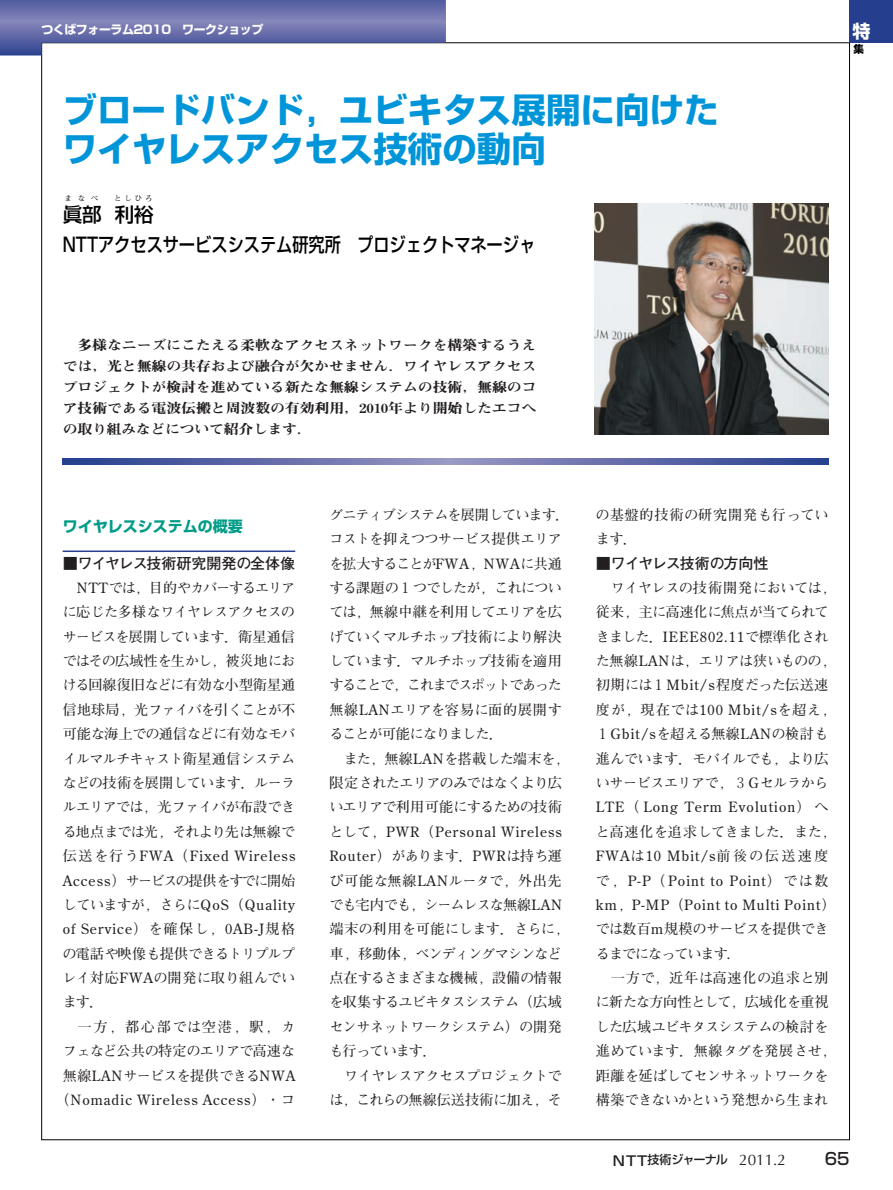
<style>
.page{position:relative;width:893px;height:1190px;background:#fff}
.page>*{position:absolute;margin:0;border:0;box-sizing:border-box;transform-origin:0 0}
.t1{font:700 34.5px/39px "Shin Go";color:#0095d9}
.t2{font:500 19.5px/29.8px "Shin Go";color:#000}
.t3{font:700 18px "Shin Go";color:#fff}
.t4{font:500 16.5px "Shin Go";color:#231f20}
.t5{font:700 15px "Futo Go B101";color:#231f20}
.t6{font:700 15px "Shin Go";color:#009b87}
.t7{font:700 15px "Futo Go B101";letter-spacing:-.085em;color:#231f20}
.t8{font:700 14.1px/24.3px "Futo Min A101";letter-spacing:-.035em;color:#231f20;text-align:justify}
.t9{font:700 14.1px/24.3px "Futo Min A101";letter-spacing:.025em;color:#231f20}
.t10{font:700 14.1px/24.3px "Futo Min A101";letter-spacing:-.055em;color:#231f20}
.t11{font:700 14.1px/24.3px "Futo Min A101";letter-spacing:.035em;color:#231f20;text-align:right}
.t12{font:700 14.1px/24.3px "Futo Min A101";letter-spacing:.06em;color:#231f20}
.t13{font:13.5px/21px "Midashi Min MA31";letter-spacing:-.015em;color:#231f20;text-align:justify;scale:1.11 1}
.t14{font:700 12px "Shin Go";letter-spacing:-.04em;color:#fff}
.t15{font:500 12px "Shin Go";letter-spacing:-.075em;color:#231f20}
.t16{font:700 10.5px "Shin Go";color:#000}
.t17{font:700 7.5px "Futo Min A101";letter-spacing:.375em;color:#000}
.s1{font-size:13.5px}
.s2{font-family:"Optima";font-weight:400;font-size:15.3px}
</style>
<div class="page">
<hr style="left:63px;top:550px;width:232px;height:2px;background:#253f8e">
<svg style="left:0;top:0;width:445px;height:55px"></svg>
<div style="left:849px;top:0;width:43px;height:43px;background:#253f8e"></div>
<svg style="left:63px;top:458px;width:765px;height:7px;background:#606aa8"></svg>
<img style="left:594px;top:204px;width:234px;height:231px">
<p class="t14" style="left:41px;top:25px;width:223px">つくばフォーラム2010 ワークショップ</p>
<p class="t3" style="left:852px;top:25px;width:19px">特</p>
<p class="t16" style="left:853px;top:45px;width:12px">集</p>
<h1 class="t1" style="left:63px;top:96px;width:657px">ブロードバンド，ユビキタス展開に向けたワイヤレスアクセス技術の動向</h1>
<p class="t17" style="left:65px;top:196px;width:35px">まなべ</p>
<p class="t17" style="left:114px;top:196px;width:40px">としひろ</p>
<h2 class="t2" style="left:63px;top:202px;width:474px">眞部 利裕<br>NTTアクセスサービスシステム研究所　プロジェクトマネージャ</h2>
<p class="t13" style="left:63px;top:337px;width:428px;text-indent:15px">多様なニーズにこたえる柔軟なアクセスネットワークを構築するうえでは，光と無線の共存および融合が欠かせません．ワイヤレスアクセスプロジェクトが検討を進めている新たな無線システムの技術，無線のコア技術である電波伝搬と周波数の有効利用，2010年より開始したエコへの取り組みなどについて紹介します．</p>
<p class="t6" style="left:63px;top:521px;width:182px">ワイヤレスシステムの概要</p>
<p class="t5" style="left:63px;top:557px;width:234px">■ワイヤレス技術研究開発の全体像</p>
<p class="t8" style="left:63px;top:577px;width:234px;text-indent:14px">NTTでは，目的やカバーするエリアに応じた多様なワイヤレスアクセスのサービスを展開しています．衛星通信ではその広域性を生かし，被災地における回線復旧などに有効な小型衛星通信地球局，光ファイバを引くことが不可能な海上での通信などに有効なモバイルマルチキャスト衛星通信システムなどの技術を展開しています．ルーラルエリアでは，光ファイバが布設できる地点までは光，それより先は無線で伝送を行うFWA（Fixed Wireless Access）サービスの提供をすでに開始していますが，さらにQoS（Quality of Service）を確保し，0AB-J規格の電話や映像も提供できるトリプルプレイ対応FWAの開発に取り組んでいます．</p>
<p class="t11" style="left:56px;top:1016px;width:241px">一方，都心部では空港，駅，カ<br>フェなど公共の特定のエリアで高速な無線LANサービスを提供できるNWA（Nomadic Wireless Access）・コ</p>
<p class="t10" style="left:329px;top:504px;width:241px">グニティブシステムを展開しています．コストを抑えつつサービス提供エリアを拡大することがFWA，NWAに共通する課題の１つでしたが，これについては，無線中継を利用してエリアを広げていくマルチホップ技術により解決しています．マルチホップ技術を適用することで，これまでスポットであった無線LANエリアを容易に面的展開することが可能になりました．</p>
<p class="t8" style="left:329px;top:748px;width:241px;text-align:left;text-indent:14px">また，無線LANを搭載した端末を，限定されたエリアのみではなくより広いエリアで利用可能にするための技術として，PWR（Personal Wireless<br>Router）があります．PWRは持ち運び可能な無線LANルータで，外出先でも宅内でも，シームレスな無線LAN端末の利用を可能にします．さらに，車，移動体，ベンディングマシンなど点在するさまざまな機械，設備の情報を収集するユビキタスシステム（広域センサネットワークシステム）の開発も行っています．</p>
<p class="t8" style="left:329px;top:1065px;width:234px;text-align:right">ワイヤレスアクセスプロジェクトでは，これらの無線伝送技術に加え，そ</p>
<p class="t12" style="left:596px;top:504px;width:234px">の基盤的技術の研究開発も行っています．</p>
<p class="t7" style="left:596px;top:557px;width:174px">■ワイヤレス技術の方向性</p>
<p class="t9" style="left:596px;top:577px;width:241px;text-indent:15px">ワイヤレスの技術開発においては，従来，主に高速化に焦点が当てられてきました．IEEE802.11で標準化された無線LANは，エリアは狭いものの，初期には１Mbit/s程度だった伝送速度が，現在では100 Mbit/sを超え，<br>１Gbit/sを超える無線LANの検討も進んでいます．モバイルでも，より広いサービスエリアで，３Gセルラから<br>LTE（ Long Term Evolution）へと高速化を追求してきました．また，<br>FWAは10 Mbit/s前後の伝送速度で，P-P（Point to Point）では数km，P-MP（Point to Multi Point）では数百m規模のサービスを提供できるまでになっています.</p>
<p class="t8" style="left:596px;top:967px;width:241px;text-align:center">一方で，近年は高速化の追求と別<br>に新たな方向性として，広域化を重視した広域ユビキタスシステムの検討を進めています．無線タグを発展させ，距離を延ばしてセンサネットワークを構築できないかという発想から生まれ</p>
<p class="t15" style="left:612px;top:1155px;width:175px"><span class="s1">NTT</span>技術ジャーナル <span class="s2">2011.2</span></p>
<p class="t4" style="left:824px;top:1153px;width:26px">65</p>
</div>
